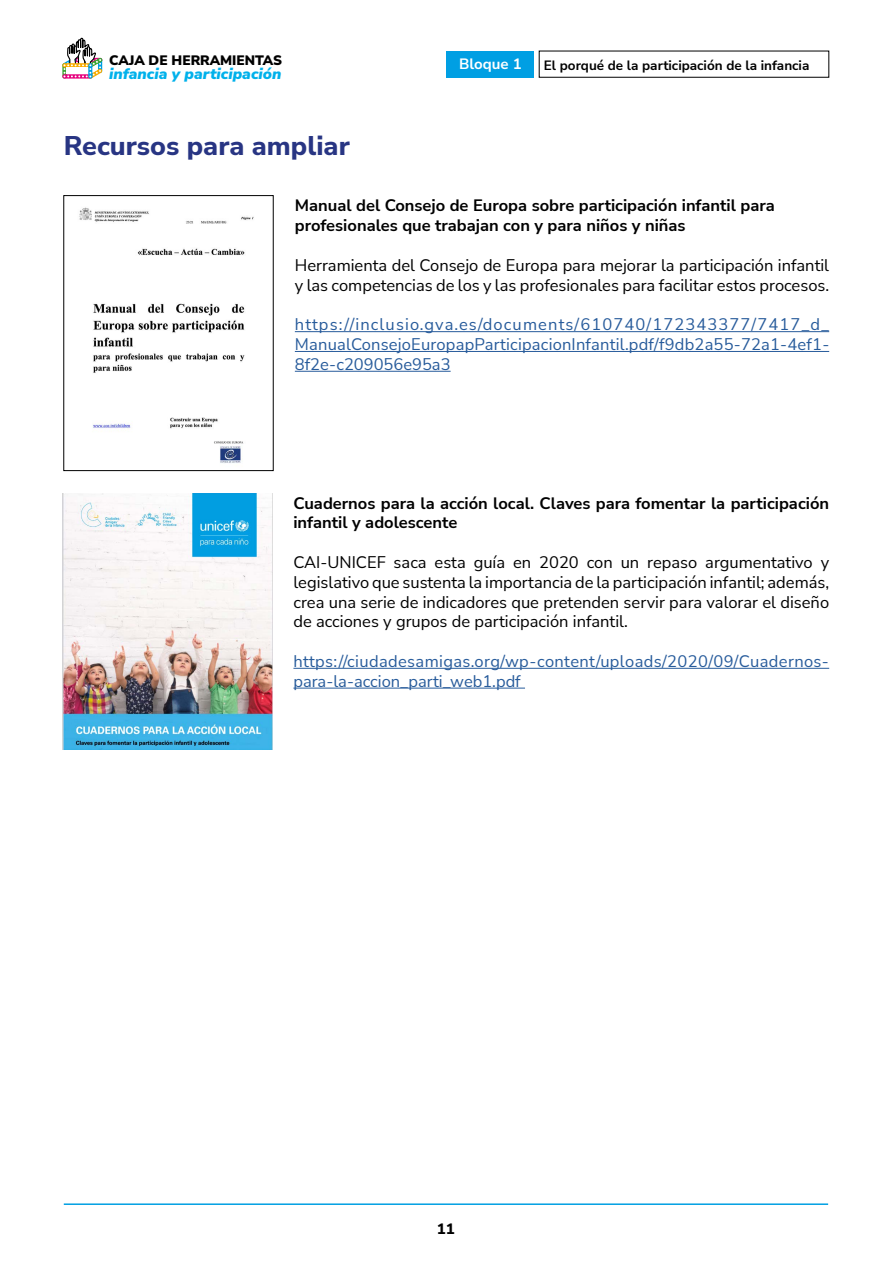
<style>
.page{position:relative;width:893px;height:1263px;background:#fff}
.page>*{position:absolute;margin:0;border:0;box-sizing:border-box;transform-origin:0 0}
.titulo_1{font:800 27px "Nunito Sans";color:#283583}
.GeneralTexto{font:16.5px/19.8px "Nunito Sans";color:#000}
.GeneralTexto-2{font:16.5px/19.8px "Nunito Sans";letter-spacing:.01em;color:#275b9b;text-align:justify}
.GeneralTexto-3{font:700 16.5px/19.8px "Nunito Sans";color:#000}
.t1{font:italic 900 15.45px "Nunito Sans";color:#00b1eb}
.t2{font:700 15px "Nunito Sans";color:#fff}
.t3{font:800 15px "Nunito Sans";color:#000}
.t4{font:900 13.65px "Nunito Sans";color:#000}
.t5{font:700 13.5px "Nunito Sans";color:#000}
</style>
<div class="page">
<svg style="left:62px;top:37px;width:41px;height:42px"></svg>
<div style="left:446px;top:51px;width:88px;height:26px;background:#009fe3"></div>
<hr style="left:64px;top:1203px;width:764px;height:2px;background:#009fe3">
<hr style="left:295px;top:331px;width:534px;height:1px;background:#275b9b">
<hr style="left:295px;top:351px;width:534px;height:1px;background:#275b9b">
<hr style="left:295px;top:371px;width:156px;height:1px;background:#275b9b">
<hr style="left:293px;top:668px;width:536px;height:1px;background:#275b9b">
<hr style="left:293px;top:688px;width:232px;height:1px;background:#275b9b">
<img style="left:62px;top:493px;width:210px;height:257px">
<img style="left:79px;top:207px;width:175px;height:256px">
<div style="left:63px;top:195px;width:211px;height:276px;border:1px solid #000"></div>
<p class="t4" style="left:109px;top:51px;width:174px">CAJA DE HERRAMIENTAS</p>
<p class="t1" style="left:109px;top:62px;width:174px">infancia y participación</p>
<p class="t2" style="left:459px;top:53px;width:64px">Bloque 1</p>
<p class="t5" style="left:544px;top:55px;width:267px">El porqué de la participación de la infancia</p>
<p class="titulo_1" style="left:64px;top:126px;width:287px">Recursos para ampliar</p>
<p class="GeneralTexto-3" style="left:295px;top:195px;width:481px">Manual del Consejo de Europa sobre participación infantil para profesionales que trabajan con y para niños y niñas</p>
<p class="GeneralTexto" style="left:295px;top:255px;width:536px">Herramienta del Consejo de Europa para mejorar la participación infantil y las competencias de los y las profesionales para facilitar estos procesos.</p>
<p class="GeneralTexto-2" style="left:295px;top:314px;width:536px">https://inclusio.gva.es/documents/610740/172343377/7417_d_ ManualConsejoEuropapParticipacionInfantil.pdf/f9db2a55-72a1-4ef1- 8f2e-c209056e95a3</p>
<p class="GeneralTexto-3" style="left:293px;top:492px;width:537px">Cuadernos para la acción local. Claves para fomentar la participación infantil y adolescente</p>
<p class="GeneralTexto" style="left:293px;top:552px;width:537px;text-align:justify">CAI-UNICEF saca esta guía en 2020 con un repaso argumentativo y legislativo que sustenta la importancia de la participación infantil; además, crea una serie de indicadores que pretenden servir para valorar el diseño de acciones y grupos de participación infantil.</p>
<p class="GeneralTexto-2" style="left:293px;top:651px;width:537px">https://ciudadesamigas.org/wp-content/uploads/2020/09/Cuadernos&shy;para-la-accion_parti_web1.pdf</p>
<p class="t3" style="left:437px;top:1218px;width:19px">11</p>
</div>
